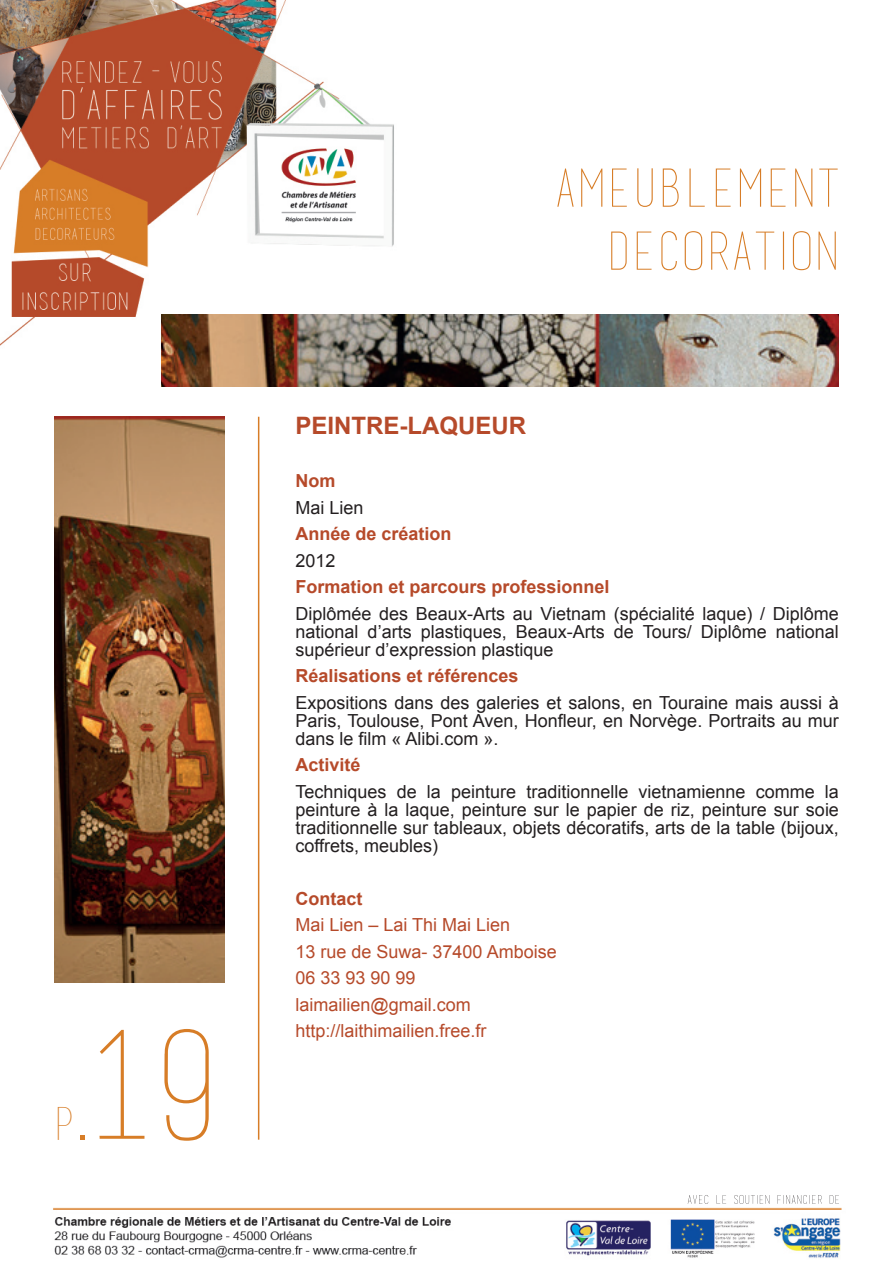
<style>
.page{position:relative;width:893px;height:1263px;background:#fff}
.page>*{position:absolute;margin:0;border:0;box-sizing:border-box;transform-origin:0 0}
.t1{font:150px "basictitlefont";color:#d77d27}
.t2{font:52.5px/63px "basictitlefont";color:#d77d27;text-align:right}
.t3{font:45px "basictitlefont";color:#d77d27}
.t4{font:700 24px "Arial";color:#b64a2a}
.t5{font:18px/18px "Arial";color:#231f20;text-align:justify}
.t6{font:18px/26.5px "Arial";color:#b64a2a}
.t7{font:700 18px "Arial";color:#b64a2a}
</style>
<div class="page">
<img style="left:0;top:0;width:842px;height:1258px">
<svg style="left:688px;top:1195px;width:151px;height:9px"></svg>
<hr style="left:258px;top:417px;width:1px;height:723px;background:#d77d27">
<img style="left:162px;top:315px;width:677px;height:72px">
<img style="left:54px;top:417px;width:170px;height:565px">
<h3 class="t3" style="left:54px;top:1099px;width:23px">P</h3>
<h1 class="t1" style="left:75px;top:1003px;width:147px">.19</h1>
<h2 class="t2" style="left:555px;top:154px;width:287px">AMEUBLEMENT<br>DECORATION</h2>
<h3 class="t4" style="left:296px;top:410px;width:232px">PEINTRE-LAQUEUR</h3>
<p class="t7" style="left:296px;top:469px;width:41px">Nom</p>
<p class="t5" style="left:296px;top:499px;width:70px">Mai Lien</p>
<p class="t7" style="left:296px;top:522px;width:158px">Année de création</p>
<p class="t5" style="left:296px;top:552px;width:42px">2012</p>
<p class="t7" style="left:296px;top:575px;width:316px">Formation et parcours professionnel</p>
<p class="t5" style="left:296px;top:605px;width:545px">Diplômée des Beaux-Arts au Vietnam (spécialité laque) / Diplôme national d’arts plastiques, Beaux-Arts de Tours/ Diplôme national supérieur d’expression plastique</p>
<p class="t7" style="left:296px;top:664px;width:225px">Réalisations et références</p>
<p class="t5" style="left:296px;top:694px;width:545px">Expositions dans des galeries et salons, en Touraine mais aussi à Paris, Toulouse, Pont Aven, Honfleur, en Norvège. Portraits au mur dans le film « Alibi.com ».</p>
<p class="t7" style="left:296px;top:753px;width:67px">Activité</p>
<p class="t5" style="left:296px;top:783px;width:545px">Techniques de la peinture traditionnelle vietnamienne comme la peinture à la laque, peinture sur le papier de riz, peinture sur soie traditionnelle sur tableaux, objets décoratifs, arts de la table (bijoux, coffrets, meubles)</p>
<p class="t7" style="left:296px;top:886px;width:68px">Contact</p>
<p class="t6" style="left:296px;top:912px;width:263px">Mai Lien – Lai Thi Mai Lien<br>13 rue de Suwa- 37400 Amboise<br>06 33 93 90 99 laimailien@gmail.com http://laithimailien.free.fr</p>
</div>
